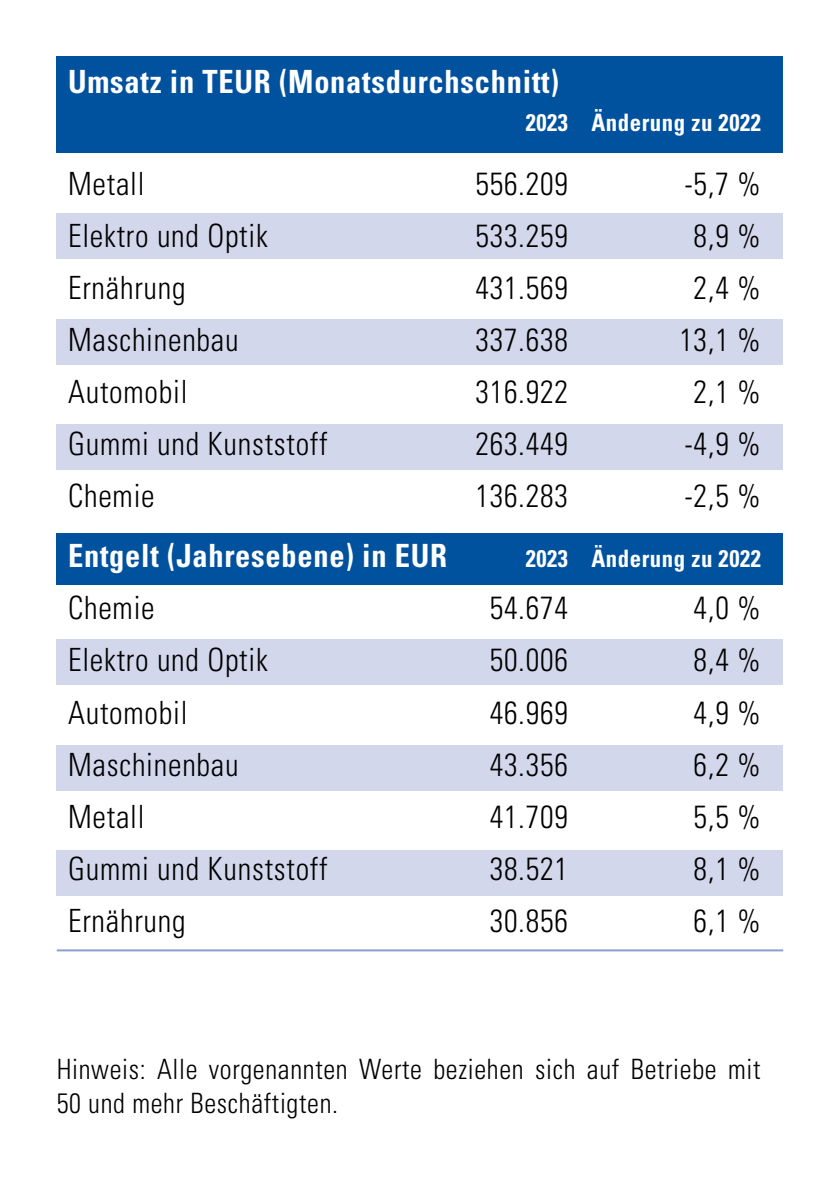
<style>
.page{position:relative;width:840px;height:1191px;background:#fff}
.page>*{position:absolute;margin:0;border:0;box-sizing:border-box;transform-origin:0 0}
.t1{font:300 condensed 32px "Univers";letter-spacing:.025em;color:#000;scale:.95 1}
.t2{font:700 condensed 32px "Univers";letter-spacing:.025em;color:#fff;scale:.95 1}
.t3{font:300 condensed 28px/33.6px "Univers";letter-spacing:.025em;color:#000;scale:.95 1}
.t4{font:700 condensed 24px "Univers";letter-spacing:.025em;color:#fff;scale:.95 1}
</style>
<div class="page">
<div style="left:57px;top:639px;width:725px;height:46px;background:#d3d7eb"></div>
<div style="left:57px;top:745px;width:725px;height:45px;background:#d3d7eb"></div>
<div style="left:57px;top:850px;width:725px;height:46px;background:#d3d7eb"></div>
<div style="left:57px;top:533px;width:725px;height:51px;background:#00519e"></div>
<div style="left:57px;top:57px;width:725px;height:96px;background:#00519e"></div>
<div style="left:57px;top:214px;width:725px;height:45px;background:#d3d7eb"></div>
<div style="left:57px;top:319px;width:725px;height:46px;background:#d3d7eb"></div>
<div style="left:57px;top:425px;width:725px;height:45px;background:#d3d7eb"></div>
<hr style="left:57px;top:949px;width:725px;height:2px;background:#8d9fcd">
<p class="t2" style="left:68px;top:62px;width:518px">Umsatz in TEUR (Monatsdurchschnitt)</p>
<p class="t4" style="left:525px;top:108px;width:249px">2023 Änderung zu 2022</p>
<p class="t1" style="left:68px;top:165px;width:82px">Metall</p>
<p class="t1" style="left:475px;top:165px;width:99px">556.209</p>
<p class="t1" style="left:684px;top:165px;width:82px">-5,7 %</p>
<p class="t1" style="left:68px;top:217px;width:212px">Elektro und Optik</p>
<p class="t1" style="left:475px;top:217px;width:99px">533.259</p>
<p class="t1" style="left:693px;top:217px;width:72px">8,9 %</p>
<p class="t1" style="left:68px;top:269px;width:125px">Ernährung</p>
<p class="t1" style="left:475px;top:269px;width:99px">431.569</p>
<p class="t1" style="left:693px;top:269px;width:72px">2,4 %</p>
<p class="t1" style="left:68px;top:321px;width:181px">Maschinenbau</p>
<p class="t1" style="left:475px;top:321px;width:99px">337.638</p>
<p class="t1" style="left:679px;top:321px;width:87px">13,1 %</p>
<p class="t1" style="left:68px;top:373px;width:127px">Automobil</p>
<p class="t1" style="left:475px;top:373px;width:99px">316.922</p>
<p class="t1" style="left:693px;top:373px;width:72px">2,1 %</p>
<p class="t1" style="left:68px;top:425px;width:274px">Gummi und Kunststoff</p>
<p class="t1" style="left:475px;top:425px;width:99px">263.449</p>
<p class="t1" style="left:684px;top:425px;width:82px">-4,9 %</p>
<p class="t1" style="left:68px;top:477px;width:93px">Chemie</p>
<p class="t1" style="left:475px;top:477px;width:99px">136.283</p>
<p class="t1" style="left:684px;top:477px;width:82px">-2,5 %</p>
<p class="t2" style="left:68px;top:536px;width:400px">Entgelt (Jahresebene) in EUR</p>
<p class="t4" style="left:525px;top:544px;width:249px">2023 Änderung zu 2022</p>
<p class="t1" style="left:68px;top:589px;width:93px">Chemie</p>
<p class="t1" style="left:489px;top:589px;width:84px">54.674</p>
<p class="t1" style="left:693px;top:589px;width:72px">4,0 %</p>
<p class="t1" style="left:68px;top:641px;width:212px">Elektro und Optik</p>
<p class="t1" style="left:489px;top:641px;width:84px">50.006</p>
<p class="t1" style="left:693px;top:641px;width:72px">8,4 %</p>
<p class="t1" style="left:68px;top:693px;width:127px">Automobil</p>
<p class="t1" style="left:489px;top:693px;width:84px">46.969</p>
<p class="t1" style="left:693px;top:693px;width:72px">4,9 %</p>
<p class="t1" style="left:68px;top:745px;width:181px">Maschinenbau</p>
<p class="t1" style="left:489px;top:745px;width:84px">43.356</p>
<p class="t1" style="left:693px;top:745px;width:72px">6,2 %</p>
<p class="t1" style="left:68px;top:797px;width:82px">Metall</p>
<p class="t1" style="left:489px;top:797px;width:84px">41.709</p>
<p class="t1" style="left:693px;top:797px;width:72px">5,5 %</p>
<p class="t1" style="left:68px;top:849px;width:274px">Gummi und Kunststoff</p>
<p class="t1" style="left:489px;top:849px;width:84px">38.521</p>
<p class="t1" style="left:693px;top:849px;width:72px">8,1 %</p>
<p class="t1" style="left:68px;top:901px;width:125px">Ernährung</p>
<p class="t1" style="left:489px;top:901px;width:84px">30.856</p>
<p class="t1" style="left:693px;top:901px;width:72px">6,1 %</p>
<p class="t3" style="left:57px;top:1052px;width:741px">Hinweis: Alle vorgenannten Werte beziehen sich auf Betriebe mit<br>50 und mehr Beschäftigten.</p>
</div>
